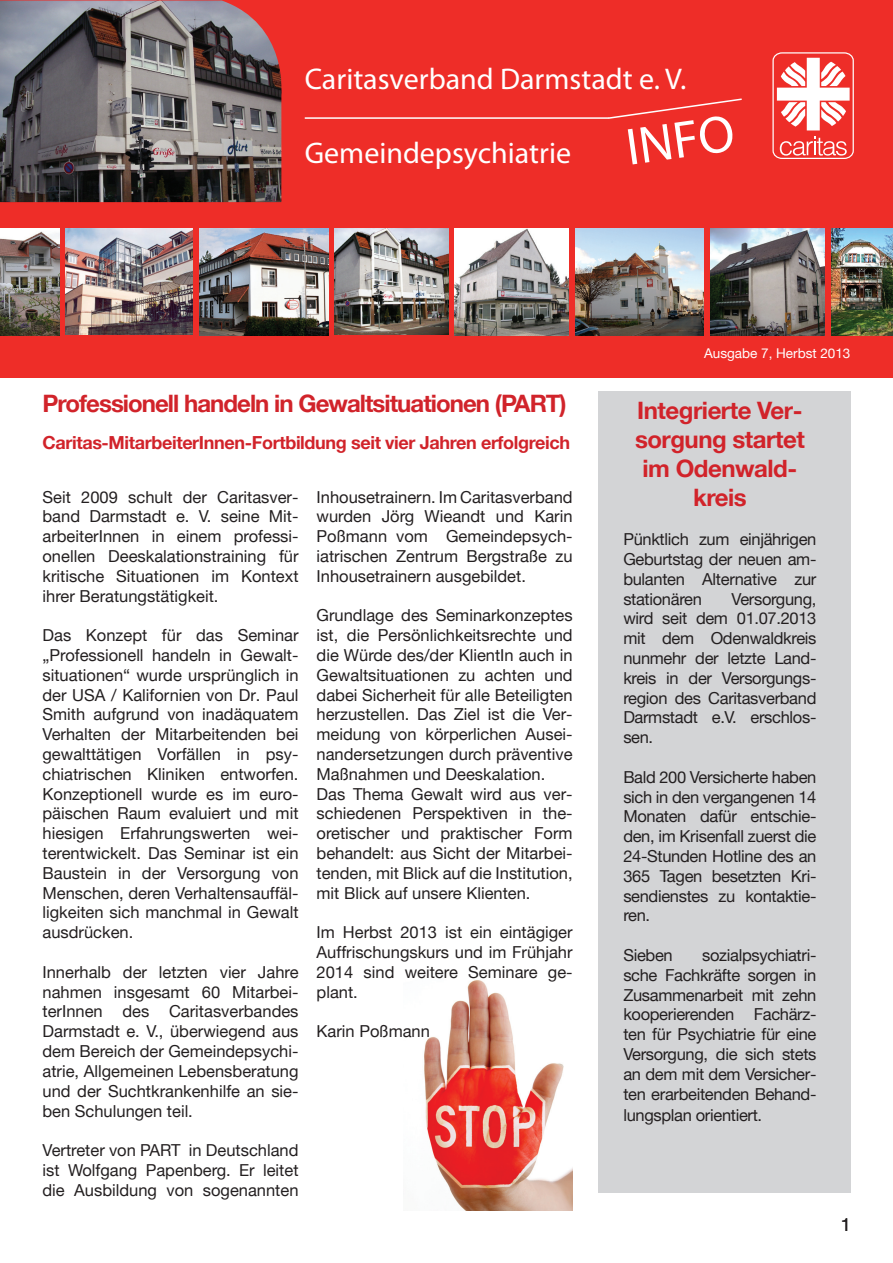
<style>
.page{position:relative;width:893px;height:1263px;background:#fff}
.page>*{position:absolute;margin:0;border:0;box-sizing:border-box;transform-origin:0 0}
.t1{font:52.5px "Myriad Pro";color:#fff}
.t2{font:30px "Myriad Pro";color:#fff}
.t3{font:700 24px "Helvetica Neue";letter-spacing:-.04em;color:#d1232a}
.t4{font:700 24px/28.8px "Helvetica Neue";letter-spacing:-.02em;color:#d1232a;text-align:center}
.t5{font:700 18px "Helvetica Neue";letter-spacing:-.02em;color:#d1232a}
.t6{font:18px "Helvetica Neue";color:#231f20}
.t7{font:16.5px/19.8px "Helvetica Neue";color:#231f20;text-align:justify}
.t8{font:16.5px "Helvetica Neue";letter-spacing:-.02em;color:#231f20}
.t9{font:500 13.5px "Helvetica Neue";color:#fff}
.t10{font:13.5px "Helvetica Neue";color:#fff}
</style>
<div class="page">
<img style="left:424px;top:980px;width:149px;height:231px">
<div style="left:598px;top:391px;width:252px;height:802px;background:#d3d4d6"></div>
<div style="left:0;top:0;width:893px;height:378px;background:#ee2d28"></div>
<hr style="left:305px;top:117px;width:304px;height:2px;background:#fff">
<img style="left:66px;top:229px;width:127px;height:106px">
<img style="left:199px;top:229px;width:129px;height:106px">
<img style="left:0;top:229px;width:60px;height:106px">
<img style="left:455px;top:229px;width:114px;height:106px">
<img style="left:575px;top:229px;width:129px;height:106px">
<img style="left:710px;top:229px;width:115px;height:106px">
<img style="left:831px;top:229px;width:62px;height:106px">
<img style="left:335px;top:229px;width:114px;height:106px">
<img style="left:0;top:1px;width:282px;height:201px">
<svg style="left:772px;top:52px;width:82px;height:107px"></svg>
<svg style="left:607px;top:98px;width:135px;height:21px"></svg>
<h2 class="t2" style="left:305px;top:60px;width:383px">Caritasverband Darmstadt e. V.</h2>
<h2 class="t2" style="left:305px;top:134px;width:268px">Gemeindepsychiatrie</h2>
<h1 class="t1" style="left:622px;top:115px;width:110px;rotate:-8deg">INFO</h1>
<h3 class="t3" style="left:43px;top:389px;width:525px">Professionell handeln in Gewaltsituationen (PART)</h3>
<p class="t5" style="left:43px;top:431px;width:529px">Caritas-MitarbeiterInnen-Fortbildung seit vier Jahren erfolgreich</p>
<p class="t7" style="left:43px;top:487px;width:258px">Seit 2009 schult der Caritasver&shy;band Darmstadt e. V. seine Mit&shy;arbeiterInnen in einem professi&shy;onellen Deeskalationstraining für kritische Situationen im Kontext ihrer Beratungstätigkeit.</p>
<p class="t7" style="left:43px;top:625px;width:258px">Das Konzept für das Seminar „Professionell handeln in Gewalt&shy;situationen“ wurde ursprünglich in der USA / Kalifornien von Dr. Paul Smith aufgrund von inadäquatem Verhalten der Mitarbeitenden bei gewalttätigen Vorfällen in psy&shy;chiatrischen Kliniken entworfen.<br>Konzeptionell wurde es im euro&shy;päischen Raum evaluiert und mit hiesigen Erfahrungswerten wei&shy;terentwickelt. Das Seminar ist ein Baustein in der Versorgung von Menschen, deren Verhaltensauffäl&shy;ligkeiten sich manchmal in Gewalt ausdrücken.</p>
<p class="t7" style="left:43px;top:962px;width:258px">Innerhalb der letzten vier Jahre nahmen insgesamt 60 Mitarbei&shy;terInnen des Caritasverbandes Darmstadt e. V., überwiegend aus dem Bereich der Gemeindepsychi&shy;atrie, Allgemeinen Lebensberatung und der Suchtkrankenhilfe an sie&shy;ben Schulungen teil.</p>
<p class="t7" style="left:43px;top:1140px;width:258px">Vertreter von PART in Deutschland ist Wolfgang Papenberg. Er leitet die Ausbildung von sogenannten</p>
<p class="t7" style="left:317px;top:487px;width:258px">Inhousetrainern. Im Caritasverband wurden Jörg Wieandt und Karin Poßmann vom Gemeindepsych&shy;iatrischen Zentrum Bergstraße zu Inhousetrainern ausgebildet.</p>
<p class="t7" style="left:317px;top:605px;width:258px;text-align:left">Grundlage des Seminarkonzeptes ist, die Persönlichkeitsrechte und die Würde des/der KlientIn auch in Gewaltsituationen zu achten und dabei Sicherheit für alle Beteiligten herzustellen. Das Ziel ist die Ver&shy;meidung von körperlichen Ausei&shy;nandersetzungen durch präventive Maßnahmen und Deeskalation.<br>Das Thema Gewalt wird aus ver&shy;schiedenen Perspektiven in the&shy;oretischer und praktischer Form behandelt: aus Sicht der Mitarbei&shy;tenden, mit Blick auf die Institution, mit Blick auf unsere Klienten.</p>
<p class="t7" style="left:317px;top:922px;width:258px">Im Herbst 2013 ist ein eintägiger Auffrischungskurs und im Frühjahr 2014 sind weitere Seminare ge&shy;plant.</p>
<p class="t7" style="left:317px;top:1021px;width:115px">Karin Poßmann</p>
<p class="t9" style="left:690px;top:338px;width:162px">Ausgabe 6, Sommer 2013</p>
<p class="t10" style="left:704px;top:345px;width:148px">Ausgabe 7, Herbst 2013</p>
<h3 class="t4" style="left:635px;top:396px;width:171px">Integrierte Ver&shy;sorgung startet im Odenwald&shy;kreis</h3>
<p class="t7" style="left:623px;top:529px;width:195px">Pünktlich zum einjährigen Geburtstag der neuen am&shy;bulanten Alternative zur stationären</p>
<p class="t7" style="left:623px;top:589px;width:195px;text-indent:108px">Versorgung, wird seit dem 01.07.2013 mit dem Odenwaldkreis nunmehr der letzte Land&shy;kreis in der Versorgungs&shy;region des Caritasverband Darmstadt e.V. erschlos&shy;sen.</p>
<p class="t7" style="left:623px;top:767px;width:195px">Bald 200 Versicherte haben sich in den vergangenen 14<br>Monaten dafür entschie&shy;den, im Krisenfall zuerst die 24-Stunden Hotline des an 365 Tagen besetzten Kri&shy;sendienstes zu kontaktie&shy;ren.</p>
<p class="t7" style="left:623px;top:945px;width:51px">Sieben</p>
<p class="t7" style="left:623px;top:945px;width:195px;text-indent:79px">sozialpsychiatri&shy;sche Fachkräfte sorgen in Zusammenarbeit mit zehn kooperierenden Fachärz&shy;ten für Psychiatrie für eine Versorgung, die sich stets an dem mit dem Versicher&shy;ten erarbeitenden Behand-</p>
<p class="t8" style="left:623px;top:1105px;width:140px">lungsplan orientiert.</p>
<p class="t6" style="left:841px;top:1214px;width:12px">1</p>
</div>
